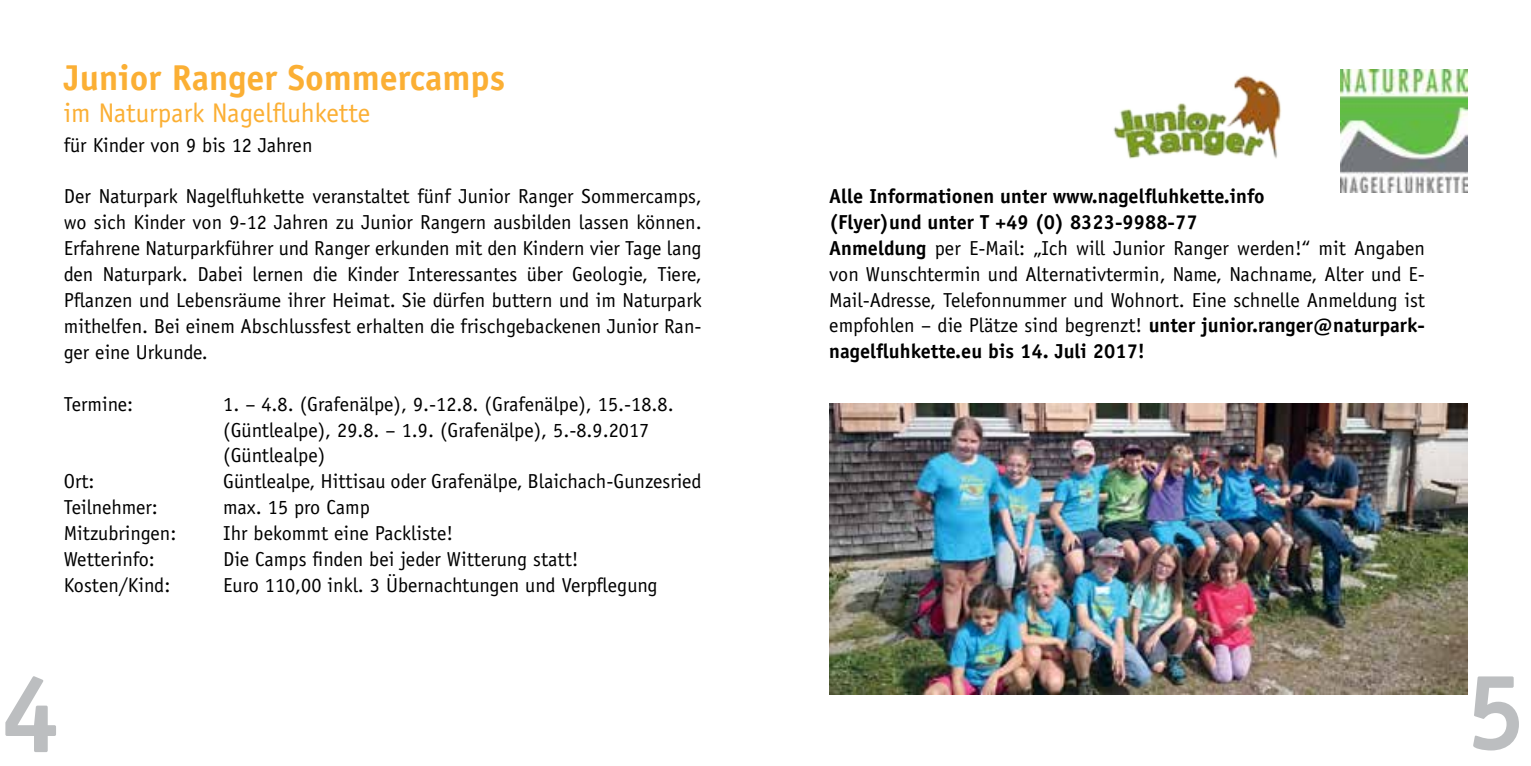
<style>
.page{position:relative;width:1531px;height:766px;background:#fff}
.page>*{position:absolute;margin:0;border:0;box-sizing:border-box;transform-origin:0 0}
.t1{font:700 108px "Officina Sans Std";color:#bcbec0}
.t2{font:700 36px "Officina Sans Std";color:#fbaf34}
.t3{font:27px "Officina Sans Std";color:#fbaf34}
.t4{font:20.25px/25.9px "Officina Sans Std";color:#000}
.s1{font-weight:700}
</style>
<div class="page">
<img style="left:1341px;top:69px;width:126px;height:123px">
<img style="left:1113px;top:75px;width:168px;height:84px">
<img style="left:829px;top:403px;width:638px;height:291px">
<h2 class="t2" style="left:64px;top:55px;width:443px">Junior Ranger Sommercamps</h2>
<h3 class="t3" style="left:64px;top:97px;width:308px">im Naturpark Nagelfluhkette</h3>
<p class="t4" style="left:64px;top:132px;width:250px">für Kinder von 9 bis 12 Jahren</p>
<p class="t4" style="left:64px;top:183px;width:639px;text-align:justify">Der Naturpark Nagelfluhkette veranstaltet fünf Junior Ranger Sommercamps, wo sich Kinder von 9-12 Jahren zu Junior Rangern ausbilden lassen können.<br>Erfahrene Naturparkführer und Ranger erkunden mit den Kindern vier Tage lang den Naturpark. Dabei lernen die Kinder Interessantes über Geologie, Tiere, Pflanzen und Lebensräume ihrer Heimat. Sie dürfen buttern und im Naturpark mithelfen. Bei einem Abschlussfest erhalten die frischgebackenen Junior Ran&shy;ger eine Urkunde.</p>
<p class="t4" style="left:64px;top:391px;width:71px">Termine:</p>
<p class="t4" style="left:223px;top:391px;width:452px">1. – 4.8. (Grafenälpe), 9.-12.8. (Grafenälpe), 15.-18.8. (Güntlealpe), 29.8. – 1.9. (Grafenälpe), 5.-8.9.2017 (Güntlealpe)</p>
<p class="t4" style="left:64px;top:468px;width:32px">Ort:</p>
<p class="t4" style="left:223px;top:468px;width:480px">Güntlealpe, Hittisau oder Grafenälpe, Blaichach-Gunzesried</p>
<p class="t4" style="left:64px;top:494px;width:96px">Teilnehmer:</p>
<p class="t4" style="left:223px;top:494px;width:148px">max. 15 pro Camp</p>
<p class="t4" style="left:64px;top:520px;width:114px">Mitzubringen:</p>
<p class="t4" style="left:223px;top:520px;width:231px">Ihr bekommt eine Packliste!</p>
<p class="t4" style="left:64px;top:546px;width:93px">Wetterinfo:</p>
<p class="t4" style="left:223px;top:546px;width:357px">Die Camps finden bei jeder Witterung statt!</p>
<p class="t4" style="left:64px;top:572px;width:108px">Kosten/Kind:</p>
<p class="t4" style="left:223px;top:572px;width:436px">Euro 110,00 inkl. 3 Übernachtungen und Verpflegung</p>
<p class="t4" style="left:829px;top:183px;width:597px"><span class="s1">Alle Informationen unter www.nagelfluhkette.info<br>(Flyer)und unter T +49 (0) 8323-9988-77<br>Anmeldung</span> per E-Mail: „Ich will Junior Ranger werden!“ mit Angaben von Wunschtermin und Alternativtermin, Name, Nachname, Alter und E-Mail-Adresse, Telefonnummer und Wohnort. Eine schnelle Anmeldung ist empfohlen – die Plätze sind begrenzt! <span class="s1">unter junior.ranger@naturpark&shy;nagelfluhkette.eu bis 14. Juli 2017!</span></p>
<h1 class="t1" style="left:0;top:646px;width:62px">4</h1>
<h1 class="t1" style="left:1465px;top:644px;width:62px">5</h1>
</div>
